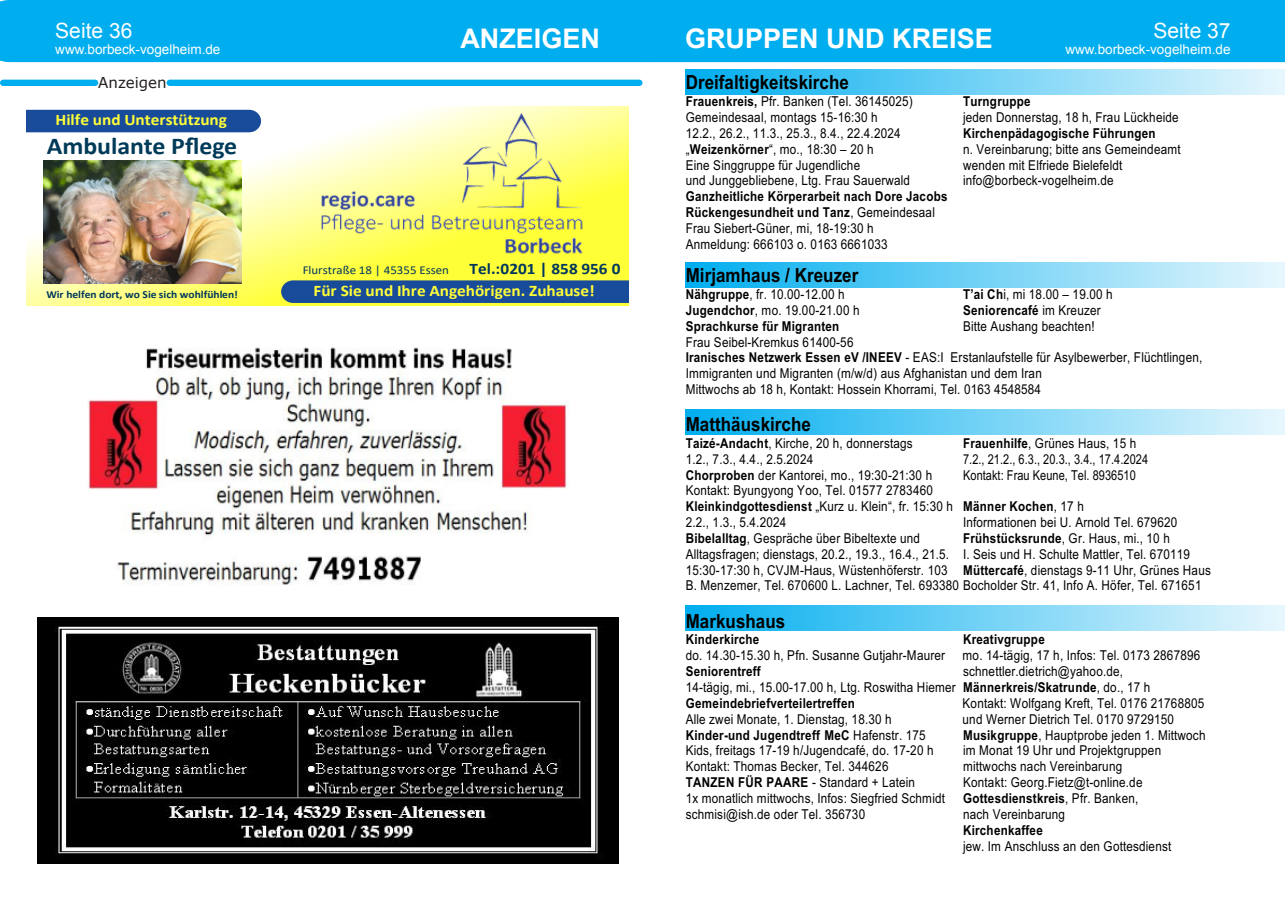
<style>
.page{position:relative;width:1285px;height:919px;background:#fff}
.page>*{position:absolute;margin:0;border:0;box-sizing:border-box;transform-origin:0 0}
.t1{font:700 27px "Arial";color:#fff}
.t2{font:700 24.15px "Calibri";color:#003a59;scale:1.07 1}
.t3{font:21px "Arial";color:#fff}
.t4{font:700 19.5px "Arial";letter-spacing:.005em;color:#000;scale:.87 1}
.t5{font:700 16.05px "Calibri";color:#ffff37;scale:1.07 1}
.t6{font:700 16.05px "Calibri";color:#00375c;scale:1.07 1}
.t7{font:15px "Verdana";color:#231f20}
.t8{font:13.65px/15.8px "Arial";letter-spacing:.02em;color:#000;scale:.86 1}
.t9{font:700 13.65px "Arial";letter-spacing:.025em;color:#000;scale:.85 1}
.t10{font:13.65px "Arial";letter-spacing:.02em;color:#000;scale:.81 1}
.t11{font:13.5px "Arial";color:#fff}
.t12{font:12px "Calibri";color:#00375c;scale:1.07 1}
.t13{font:700 10.8px "Calibri";color:#00375c;scale:1.07 1}
.s1{font-weight:700}
.s2{font-weight:400}
</style>
<div class="page">
<div style="left:0;top:0;width:1284px;height:62px;background:#00aeef"></div>
<div style="left:685px;top:605px;width:599px;height:25px;background:linear-gradient(to right,#00adef,#e7f7fd)"></div>
<div style="left:685px;top:409px;width:599px;height:25px;background:linear-gradient(to right,#00adef,#e7f7fd)"></div>
<div style="left:685px;top:262px;width:599px;height:25px;background:linear-gradient(to right,#00adef,#e7f7fd)"></div>
<div style="left:685px;top:70px;width:599px;height:25px;background:linear-gradient(to right,#00adef,#e7f7fd)"></div>
<img style="left:38px;top:617px;width:580px;height:246px">
<img style="left:88px;top:347px;width:481px;height:238px">
<div style="left:421px;top:549px;width:126px;height:41px;background:#fff"></div>
<svg style="left:27px;top:106px;width:601px;height:199px"></svg>
<div style="left:281px;top:280px;width:347px;height:23px;background:#194b9b"></div>
<div style="left:27px;top:110px;width:234px;height:22px;background:#194b9b"></div>
<img style="left:44px;top:160px;width:197px;height:123px">
<img style="left:314px;top:108px;width:274px;height:149px">
<div style="left:0;top:80px;width:98px;height:6px;background:#00aeef;border-radius:3px"></div>
<div style="left:166px;top:80px;width:476px;height:6px;background:#00aeef;border-radius:3px"></div>
<h3 class="t3" style="left:55px;top:17px;width:79px">Seite 36</h3>
<p class="t11" style="left:55px;top:41px;width:167px">www.borbeck-vogelheim.de</p>
<p class="t7" style="left:98px;top:72px;width:70px">Anzeigen</p>
<p class="t5" style="left:55px;top:109px;width:162px">Hilfe und Unterstützung</p>
<p class="t2" style="left:47px;top:129px;width:179px">Ambulante Pflege</p>
<p class="t13" style="left:46px;top:287px;width:181px">Wir helfen dort, wo Sie sich wohlfühlen!</p>
<p class="t1" style="left:460px;top:21px;width:141px">ANZEIGEN</p>
<p class="t1" style="left:685px;top:21px;width:309px">GRUPPEN UND KREISE</p>
<h3 class="t3" style="left:1153px;top:17px;width:79px">Seite 37</h3>
<p class="t11" style="left:1065px;top:41px;width:167px">www.borbeck-vogelheim.de</p>
<p class="t12" style="left:303px;top:261px;width:138px">Flurstraße 18 | 45355 Essen</p>
<p class="t6" style="left:469px;top:257px;width:142px">Tel.:0201 | 858 956 0</p>
<p class="t5" style="left:313px;top:279px;width:264px">Für Sie und Ihre Angehörigen. Zuhause!</p>
<p class="t4" style="left:685px;top:68px;width:189px">Dreifaltigkeitskirche</p>
<p class="t8" style="left:685px;top:93px;width:265px"><span class="s1">Frauenkreis,</span> Pfr. Banken (Tel. 36145025)</p>
<p class="t9" style="left:962px;top:92px;width:81px">Turngruppe</p>
<p class="t8" style="left:685px;top:109px;width:225px">Gemeindesaal, montags 15-16:30 h</p>
<p class="t8" style="left:962px;top:109px;width:252px">jeden Donnerstag, 18 h, Frau Lückheide</p>
<p class="t8" style="left:685px;top:125px;width:251px">12.2., 26.2., 11.3., 25.3., 8.4., 22.4.2024</p>
<p class="t9" style="left:962px;top:123px;width:228px">Kirchenpädagogische Führungen</p>
<p class="t8" style="left:685px;top:141px;width:220px">„<span class="s1">Weizenkörner</span>“, mo., 18:30 – 20 h</p>
<p class="t8" style="left:962px;top:141px;width:254px">n. Vereinbarung; bitte ans Gemeindeamt</p>
<p class="t8" style="left:685px;top:157px;width:204px">Eine Singgruppe für Jugendliche</p>
<p class="t8" style="left:962px;top:157px;width:187px">wenden mit Elfriede Bielefeldt</p>
<p class="t8" style="left:685px;top:172px;width:262px">und Junggebliebene, Ltg. Frau Sauerwald</p>
<p class="t8" style="left:962px;top:172px;width:176px">info@borbeck-vogelheim.de</p>
<p class="t8" style="left:685px;top:188px;width:306px"><span class="s1">Ganzheitliche Körperarbeit nach Dore Jacobs Rückengesundheit und Tanz</span>, Gemeindesaal Frau Siebert-Güner, mi, 18-19:30 h<br>Anmeldung: 666103 o. 0163 6661033</p>
<p class="t4" style="left:685px;top:261px;width:200px">Mirjamhaus / Kreuzer</p>
<p class="t8" style="left:685px;top:286px;width:186px"><span class="s1">Nähgruppe</span>, fr. 10.00-12.00 h</p>
<p class="t8" style="left:962px;top:286px;width:175px"><span class="s1">T’ai Ch</span>i, mi 18.00 – 19.00 h</p>
<p class="t8" style="left:685px;top:302px;width:204px"><span class="s1">Jugendchor</span>, mo. 19.00-21.00 h</p>
<p class="t9" style="left:962px;top:300px;width:163px">Seniorencafé <span class="s2">im Kreuzer</span></p>
<p class="t9" style="left:685px;top:316px;width:182px">Sprachkurse für Migranten</p>
<p class="t8" style="left:962px;top:318px;width:155px">Bitte Aushang beachten!</p>
<p class="t8" style="left:685px;top:334px;width:602px">Frau Seibel-Kremkus 61400-56<br><span class="s1">Iranisches Netzwerk Essen eV /INEEV</span> - EAS:I Erstanlaufstelle für Asylbewerber, Flüchtlingen, Immigranten und Migranten (m/w/d) aus Afghanistan und dem Iran<br>Mittwochs ab 18 h, Kontakt: Hossein Khorrami, Tel. 0163 4548584</p>
<p class="t4" style="left:685px;top:410px;width:145px">Matthäuskirche</p>
<p class="t8" style="left:685px;top:435px;width:265px"><span class="s1">Taizé-Andacht</span>, Kirche, 20 h, donnerstags</p>
<p class="t8" style="left:962px;top:435px;width:203px"><span class="s1">Frauenhilfe</span>, Grünes Haus, 15 h</p>
<p class="t8" style="left:685px;top:451px;width:150px">1.2., 7.3., 4.4., 2.5.2024</p>
<p class="t10" style="left:962px;top:449px;width:230px">7.2., 21.2., 6.3., 20.3., 3.4., 17.4.2024</p>
<p class="t8" style="left:685px;top:466px;width:288px"><span class="s1">Chorproben</span> der Kantorei, mo., 19:30-21:30 h</p>
<p class="t10" style="left:962px;top:465px;width:215px">Kontakt: Frau Keune, Tel. 8936510</p>
<p class="t8" style="left:685px;top:482px;width:464px">Kontakt: Byungyong Yoo, Tel. 01577 2783460<br><span class="s1">Kleinkindgottesdienst</span> „Kurz u. Klein“, fr. 15:30 h <span class="s1">Männer Kochen</span>, 17 h<br>2.2., 1.3., 5.4.2024</p>
<p class="t8" style="left:962px;top:514px;width:250px">Informationen bei U. Arnold Tel. 679620</p>
<p class="t8" style="left:685px;top:530px;width:612px;text-indent:277px"><span class="s1">Frühstücksrunde</span>, Gr. Haus, mi., 10 h Alltagsfragen; dienstags, 20.2., 19.3., 16.4., 21.5. I. Seis und H. Schulte Mattler, Tel. 670119<br>15:30-17:30 h, CVJM-Haus, Wüstenhöferstr. 103 <span class="s1">Müttercafé</span>, dienstags 9-11 Uhr, Grünes Haus B. Menzemer, Tel. 670600 L. Lachner, Tel. 693380 Bocholder Str. 41, Info A. Höfer, Tel. 671651</p>
<p class="t4" style="left:685px;top:607px;width:116px">Markushaus</p>
<p class="t9" style="left:685px;top:630px;width:88px">Kinderkirche</p>
<p class="t9" style="left:962px;top:630px;width:98px">Kreativgruppe</p>
<p class="t8" style="left:685px;top:647px;width:303px">do. 14.30-15.30 h, Pfn. Susanne Gutjahr-Maurer</p>
<p class="t8" style="left:962px;top:647px;width:278px">mo. 14-tägig, 17 h, Infos: Tel. 0173 2867896</p>
<p class="t9" style="left:685px;top:661px;width:90px">Seniorentreff</p>
<p class="t8" style="left:685px;top:530px;width:274px"><span class="s1">Bibelalltag</span>, Gespräche über Bibeltexte und</p>
<p class="t8" style="left:685px;top:663px;width:541px;text-indent:277px">schnettler.dietrich@yahoo.de,<br>14-tägig, mi., 15.00-17.00 h, Ltg. Roswitha Hiemer <span class="s1">Männerkreis/Skatrunde</span>, do., 17 h<br><span class="s1">Gemeindebriefverteilertreffen</span></p>
<p class="t8" style="left:962px;top:695px;width:283px">Kontakt: Wolfgang Kreft, Tel. 0176 21768805</p>
<p class="t8" style="left:685px;top:711px;width:241px">Alle zwei Monate, 1. Dienstag, 18.30 h</p>
<p class="t8" style="left:962px;top:711px;width:247px">und Werner Dietrich Tel. 0170 9729150</p>
<p class="t9" style="left:685px;top:725px;width:284px">Kinder-und Jugendtreff MeC <span class="s2">Hafenstr. 175</span></p>
<p class="t8" style="left:962px;top:726px;width:283px"><span class="s1">Musikgruppe</span>, Hauptprobe jeden 1. Mittwoch</p>
<p class="t8" style="left:685px;top:742px;width:290px">Kids, freitags 17-19 h/Jugendcafé, do. 17-20 h</p>
<p class="t8" style="left:962px;top:742px;width:232px">im Monat 19 Uhr und Projektgruppen</p>
<p class="t8" style="left:685px;top:758px;width:237px">Kontakt: Thomas Becker, Tel. 344626</p>
<p class="t8" style="left:962px;top:758px;width:186px">mittwochs nach Vereinbarung</p>
<p class="t8" style="left:685px;top:774px;width:268px"><span class="s1">TANZEN FÜR PAARE</span> - Standard + Latein</p>
<p class="t8" style="left:962px;top:774px;width:210px">Kontakt: Georg.Fietz@t-online.de</p>
<p class="t8" style="left:685px;top:790px;width:303px">1x monatlich mittwochs, Infos: Siegfried Schmidt</p>
<p class="t9" style="left:962px;top:788px;width:208px">Gottesdienstkreis<span class="s2">, Pfr. Banken,</span></p>
<p class="t8" style="left:685px;top:805px;width:210px">schmisi@ish.de oder Tel. 356730</p>
<p class="t8" style="left:962px;top:805px;width:244px">nach Vereinbarung<br><span class="s1">Kirchenkaffee<br></span>jew. Im Anschluss an den Gottesdienst</p>
</div>
